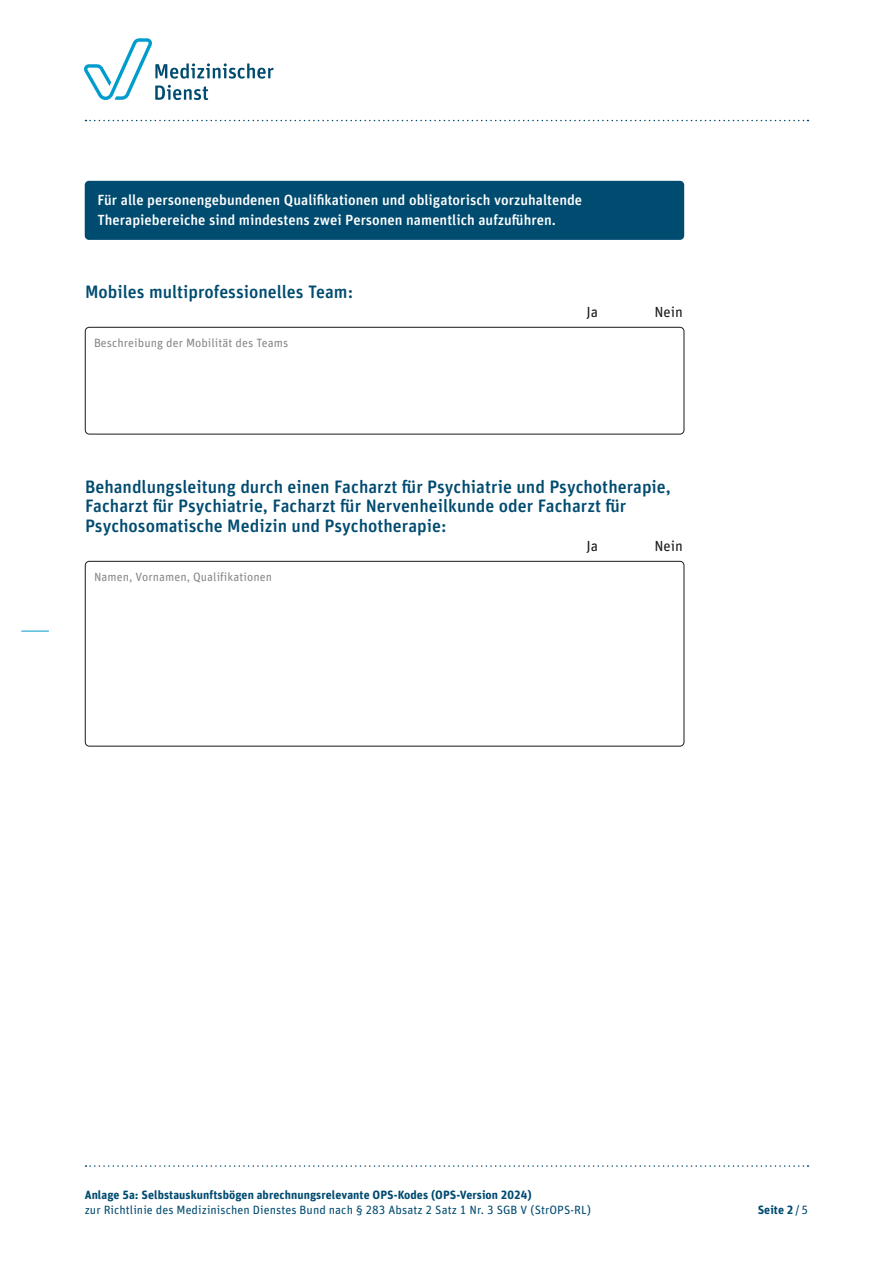
<style>
.page{position:relative;width:893px;height:1263px;background:#fff}
.page>*{position:absolute;margin:0;border:0;box-sizing:border-box;transform-origin:0 0}
.H3_Zwischenheadline_ohne_Linie{font:500 18px/19.5px "Unit Rounded Pro";color:#004b70}
.Unterzeilen{font:500 14.7px/19.5px "Unit Rounded Pro";color:#fff}
.Strukturprüfungen_ja_nein{font:14.7px "Unit Rounded Pro";color:#1a1a18}
.Paginierung{font:700 12px "Unit Rounded Pro";letter-spacing:.005em;color:#004b70}
.t1{font:12px "Unit Rounded Pro";letter-spacing:.005em;color:#004b70}
.Bescheibung_Textfelder{font:12px "Unit Rounded Pro";letter-spacing:.005em;color:#878786}
.s1{font-weight:400}
</style>
<div class="page">
<svg style="left:85px;top:1165px;width:723px;height:2px"></svg>
<svg style="left:85px;top:120px;width:723px;height:1px"></svg>
<svg style="left:21px;top:631px;width:28px;height:1px"></svg>
<svg style="left:84px;top:38px;width:190px;height:62px"></svg>
<div style="left:85px;top:327px;width:599px;height:107px;border:1px solid #1a1a18;border-radius:4px"></div>
<div style="left:85px;top:561px;width:599px;height:185px;border:1px solid #1a1a18;border-radius:4px"></div>
<div style="left:85px;top:181px;width:599px;height:59px;background:#004b70;border-radius:4px"></div>
<p class="Unterzeilen" style="left:97px;top:190px;width:486px">Für alle personengebundenen Qualifikationen und obligatorisch vorzuhaltende<br>Therapiebereiche sind mindestens zwei Personen namentlich aufzuführen.</p>
<h3 class="H3_Zwischenheadline_ohne_Linie" style="left:85px;top:281px;width:270px">Mobiles multiprofessionelles Team:</h3>
<p class="Bescheibung_Textfelder" style="left:94px;top:335px;width:196px">Beschreibung der Mobilität des Teams</p>
<p class="Strukturprüfungen_ja_nein" style="left:586px;top:302px;width:13px">Ja</p>
<p class="Strukturprüfungen_ja_nein" style="left:654px;top:302px;width:30px">Nein</p>
<h3 class="H3_Zwischenheadline_ohne_Linie" style="left:85px;top:476px;width:587px">Behandlungsleitung durch einen Facharzt für Psychiatrie und Psychotherapie,<br>Facharzt für Psychiatrie, Facharzt für Nervenheilkunde oder Facharzt für<br>Psychosomatische Medizin und Psychotherapie:</h3>
<p class="Strukturprüfungen_ja_nein" style="left:586px;top:536px;width:13px">Ja</p>
<p class="Strukturprüfungen_ja_nein" style="left:654px;top:536px;width:30px">Nein</p>
<p class="Bescheibung_Textfelder" style="left:94px;top:569px;width:180px">Namen, Vornamen, Qualifikationen</p>
<p class="Paginierung" style="left:85px;top:1186px;width:449px">Anlage 5a: Selbstauskunftsbögen abrechnungsrelevante OPS-Kodes (OPS-Version 2024)</p>
<p class="t1" style="left:85px;top:1202px;width:508px">zur Richtlinie des Medizinischen Dienstes Bund nach § 283 Absatz 2 Satz 1 Nr. 3 SGB V (StrOPS-RL)</p>
<p class="Paginierung" style="left:758px;top:1201px;width:52px">Seite 2<span class="s1">/5</span></p>
</div>
